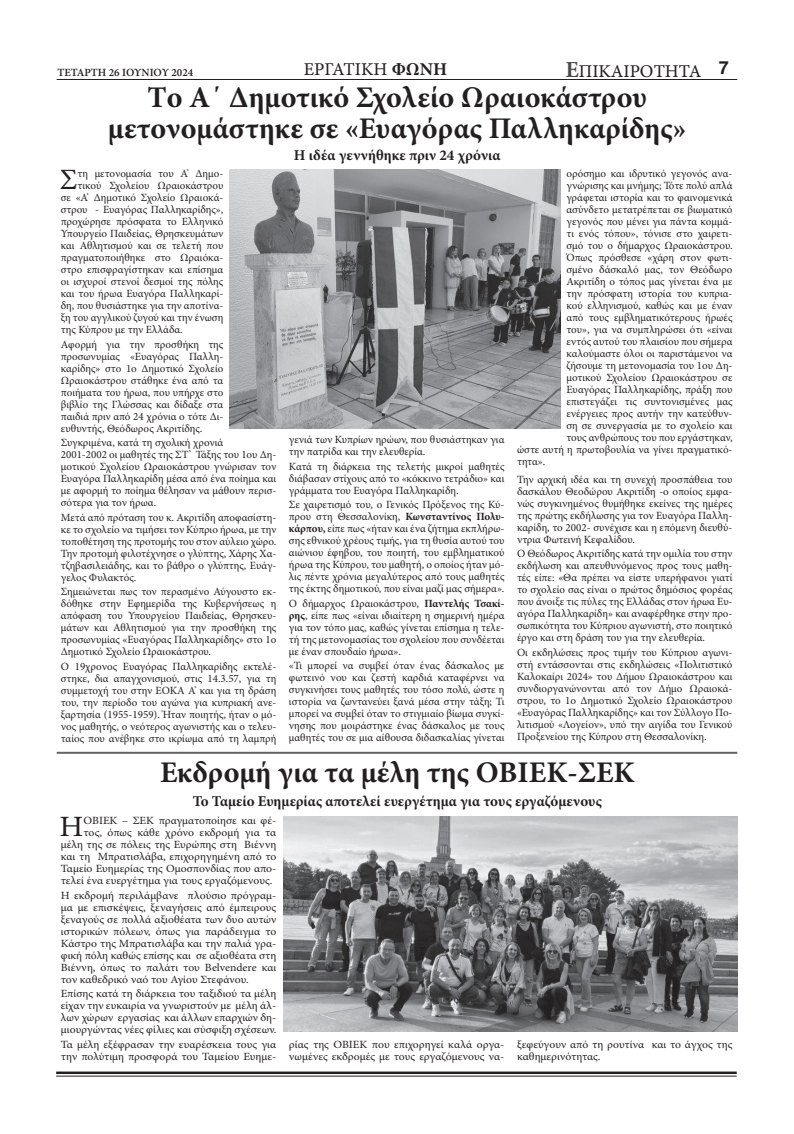
<style>
.page{position:relative;width:794px;height:1134px;background:#fff}
.page>*{position:absolute;margin:0;border:0;box-sizing:border-box;transform-origin:0 0}
.t1{font:700 30px "Minion Pro";color:#231f20}
.t2{font:29.5px "Minion Pro";color:#231f20;scale:1.06 1}
.t3{font:29.5px "Minion Pro";color:#231f20}
.t4{font:18px "Minion Pro Capt";color:#231f20}
.t5{font:700 18px "Helvetica";color:#231f20}
.t6{font:700 15px "Minion Pro";color:#231f20}
.t7{font:11px/12px "Minion Pro";color:#231f20;text-align:justify}
.t8{font:11px/12px "Minion Pro";color:#231f20;scale:1.06 1}
.t9{font:600 11px "Minion Pro";color:#231f20}
.s1{font-family:"Minion Pro";font-weight:700}
.s2{font-family:"Minion Pro";font-weight:700;font-size:23px;color:#4b4c4d}
.s3{font-weight:700}
</style>
<div class="page">
<hr style="left:57px;top:752px;width:680px;height:2px;background:#231f20">
<img style="left:283px;top:816px;width:454px;height:216px">
<img style="left:229px;top:170px;width:332px;height:258px">
<hr style="left:56px;top:1071px;width:680px;height:3px;background:#231f20">
<hr style="left:56px;top:1076px;width:680px;height:1px;background:#231f20">
<hr style="left:57px;top:79px;width:680px;height:1px;background:#231f20">
<p class="t9" style="left:57px;top:65px;width:137px">ΤΕΤΑΡΤΗ 26 ΙΟΥΝΙΟΥ 2024</p>
<p class="t4" style="left:304px;top:58px;width:145px">ΕΡΓΑΤΙΚΗ <span class="s1">ΦΩΝΗ</span></p>
<p class="t4" style="left:565px;top:60px;width:137px"><span class="s2">Ε</span>ΠΙΚΑΙΡΟΤΗΤΑ</p>
<p class="t5" style="left:719px;top:57px;width:12px">7</p>
<p class="t1" style="left:148px;top:76px;width:501px">Tο Α΄ Δημοτικό Σχολείο Ωραιοκάστρου</p>
<p class="t1" style="left:108px;top:107px;width:580px">μετονομάστηκε σε «Ευαγόρας Παλληκαρίδης»</p>
<p class="t6" style="left:294px;top:144px;width:208px">Η ιδέα γεννήθηκε πριν 24 χρόνια</p>
<p class="t3" style="left:60px;top:160px;width:19px">Σ</p>
<p class="t7" style="left:77px;top:168px;width:147px">τη μετονομασία του Α’ Δημο-</p>
<p class="t7" style="left:77px;top:180px;width:147px">τικού Σχολείου Ωραιοκάστρου</p>
<p class="t7" style="left:61px;top:192px;width:164px">σε «Α’ Δημοτικό Σχολείο Ωραιοκά-</p>
<p class="t7" style="left:61px;top:204px;width:164px">στρου - Ευαγόρας Παλληκαρίδης»,</p>
<p class="t7" style="left:61px;top:216px;width:164px">προχώρησε πρόσφατα το Ελληνικό</p>
<p class="t7" style="left:61px;top:228px;width:164px">Υπουργείο Παιδείας, Θρησκευμάτων</p>
<p class="t7" style="left:61px;top:240px;width:164px">και Αθλητισμού και σε τελετή που</p>
<p class="t7" style="left:61px;top:252px;width:164px">πραγματοποιήθηκε στο Ωραιόκα-</p>
<p class="t7" style="left:61px;top:264px;width:164px">στρο επισφραγίστηκαν και επίσημα</p>
<p class="t7" style="left:61px;top:276px;width:164px">οι ισχυροί στενοί δεσμοί της πόλης</p>
<p class="t7" style="left:61px;top:288px;width:164px">και του ήρωα Ευαγόρα Παλληκαρί-</p>
<p class="t7" style="left:61px;top:300px;width:164px">δη, που θυσιάστηκε για την αποτίνα-</p>
<p class="t7" style="left:61px;top:312px;width:164px">ξη του αγγλικού ζυγού και την ένωση</p>
<p class="t7" style="left:61px;top:324px;width:123px">της Κύπρου με την Ελλάδα.</p>
<p class="t7" style="left:61px;top:338px;width:164px">Αφορμή για την προσθήκη της προσωνυμίας «Ευαγόρας Παλλη&shy;καρίδης» στο 1ο Δημοτικό Σχολείο Ωραιοκάστρου στάθηκε ένα από τα ποιήματα του ήρωα, που υπήρχε στο βιβλίο της Γλώσσας και δίδαξε στα παιδιά πριν από 24 χρόνια ο τότε Δι&shy;ευθυντής, Θεόδωρος Ακριτίδης.</p>
<p class="t7" style="left:61px;top:437px;width:217px;text-align:left">Συγκριμένα, κατά τη σχολική χρονιά<br>2001-2002 οι μαθητές της ΣΤ’ Τάξης του 1ου Δη&shy;μοτικού Σχολείου Ωραιοκάστρου γνώρισαν τον Ευαγόρα Παλληκαρίδη μέσα από ένα ποίημα και με αφορμή το ποίημα θέλησαν να μάθουν περισ&shy;σότερα για τον ήρωα.</p>
<p class="t7" style="left:61px;top:511px;width:217px">Μετά από πρόταση του κ. Ακριτίδη αποφασίστη&shy;κε το σχολείο να τιμήσει τον Κύπριο ήρωα, με την τοποθέτηση της προτομής του στον αύλειο χώρο.<br>Την προτομή φιλοτέχνησε ο γλύπτης, Χάρης Χα&shy;τζηβασιλειάδης, και το βάθρο ο γλύπτης, Ευάγ&shy;γελος Φυλακτός.</p>
<p class="t7" style="left:61px;top:586px;width:217px">Σημειώνεται πως τον περασμένο Αύγουστο εκ&shy;δόθηκε στην Εφημερίδα της Κυβερνήσεως η απόφαση του Υπουργείου Παιδείας, Θρησκευ&shy;μάτων και Αθλητισμού για την προσθήκη της προσωνυμίας «Ευαγόρας Παλληκαρίδης» στο 1ο Δημοτικό Σχολείο Ωραιοκάστρου.</p>
<p class="t7" style="left:61px;top:660px;width:217px">Ο 19χρονος Ευαγόρας Παλληκαρίδης εκτελέ&shy;στηκε, δια απαγχονισμού, στις 14.3.57, για τη συμμετοχή του στην ΕΟΚΑ Α’ και για τη δράση του, την περίοδο του αγώνα για κυπριακή ανε&shy;ξαρτησία (1955-1959). Ήταν ποιητής, ήταν ο μό&shy;νος μαθητής, ο νεότερος αγωνιστής και ο τελευ&shy;ταίος που ανέβηκε στο ικρίωμα από τη λαμπρή</p>
<p class="t7" style="left:289px;top:434px;width:217px">γενιά των Κυπρίων ηρώων, που θυσιάστηκαν για την πατρίδα και την ελευθερία.</p>
<p class="t7" style="left:289px;top:460px;width:217px">Κατά τη διάρκεια της τελετής μικροί μαθητές διάβασαν στίχους από το «κόκκινο τετράδιο» και γράμματα του Ευαγόρα Παλληκαρίδη.</p>
<p class="t7" style="left:289px;top:499px;width:217px">Σε χαιρετισμό του, ο Γενικός Πρόξενος της Κύ&shy;πρου στη Θεσσαλονίκη, <span class="s3">Κωνσταντίνος Πολυ&shy;κάρπου,</span> είπε πως «ήταν και ένα ζήτημα εκπλήρω&shy;σης εθνικού χρέους τιμής, για τη θυσία αυτού του αιώνιου έφηβου, του ποιητή, του εμβληματικού ήρωα της Κύπρου, του μαθητή, ο οποίος ήταν μό&shy;λις πέντε χρόνια μεγαλύτερος από τους μαθητές της έκτης δημοτικού, που είναι μαζί μας σήμερα».</p>
<p class="t7" style="left:289px;top:597px;width:217px">Ο δήμαρχος Ωραιοκάστρου, <span class="s3">Παντελής Τσακί&shy;ρης</span>, είπε πως «είναι ιδιαίτερη η σημερινή ημέρα για τον τόπο μας, καθώς γίνεται επίσημα η τελε&shy;τή της μετονομασίας του σχολείου που συνδέεται με έναν σπουδαίο ήρωα».</p>
<p class="t7" style="left:289px;top:660px;width:217px">«Τι μπορεί να συμβεί όταν ένας δάσκαλος με φωτεινό νου και ζεστή καρδιά καταφέρνει να συγκινήσει τους μαθητές του τόσο πολύ, ώστε η ιστορία να ζωντανεύει ξανά μέσα στην τάξη; Τι μπορεί να συμβεί όταν το στιγμιαίο βίωμα συγκί&shy;νησης που μοιράστηκε ένας δάσκαλος με τους μαθητές του σε μια αίθουσα διδασκαλίας γίνεται</p>
<p class="t7" style="left:566px;top:168px;width:167px">ορόσημο και ιδρυτικό γεγονός ανα-</p>
<p class="t7" style="left:566px;top:180px;width:167px">γνώρισης και μνήμης; Τότε πολύ απλά</p>
<p class="t7" style="left:566px;top:192px;width:167px">γράφεται ιστορία και το φαινομενικά</p>
<p class="t7" style="left:566px;top:204px;width:167px">ασύνδετο μετατρέπεται σε βιωματικό</p>
<p class="t7" style="left:566px;top:216px;width:167px">γεγονός που μένει για πάντα κομμά-</p>
<p class="t7" style="left:566px;top:228px;width:167px">τι ενός τόπου», τόνισε στο χαιρετι-</p>
<p class="t7" style="left:566px;top:240px;width:168px">σμό του ο δήμαρχος Ωραιοκάστρου.</p>
<p class="t7" style="left:566px;top:252px;width:167px">Όπως πρόσθεσε «χάρη στον φωτι-</p>
<p class="t7" style="left:566px;top:264px;width:167px">σμένο δάσκαλό μας, τον Θεόδωρο</p>
<p class="t7" style="left:566px;top:276px;width:167px">Ακριτίδη ο τόπος μας γίνεται ένα με</p>
<p class="t7" style="left:566px;top:288px;width:167px">την πρόσφατη ιστορία του κυπρια-</p>
<p class="t7" style="left:566px;top:300px;width:167px">κού ελληνισμού, καθώς και με έναν</p>
<p class="t7" style="left:566px;top:312px;width:167px">από τους εμβληματικότερους ήρωές</p>
<p class="t7" style="left:566px;top:324px;width:167px">του», για να συμπληρώσει ότι «είναι</p>
<p class="t7" style="left:566px;top:336px;width:167px">εντός αυτού του πλαισίου που σήμερα</p>
<p class="t7" style="left:566px;top:348px;width:167px">καλούμαστε όλοι οι παριστάμενοι να</p>
<p class="t7" style="left:566px;top:360px;width:167px">ζήσουμε τη μετονομασία του 1ου Δη-</p>
<p class="t7" style="left:566px;top:372px;width:167px">μοτικού Σχολείου Ωραιοκάστρου σε</p>
<p class="t7" style="left:566px;top:384px;width:167px">Ευαγόρας Παλληκαρίδης, πράξη που</p>
<p class="t7" style="left:566px;top:396px;width:167px">επιστεγάζει τις συντονισμένες μας</p>
<p class="t7" style="left:566px;top:408px;width:167px">ενέργειες προς αυτήν την κατεύθυν-</p>
<p class="t7" style="left:566px;top:420px;width:168px">ση σε συνεργασία με το σχολείο και</p>
<p class="t7" style="left:566px;top:432px;width:168px">τους ανθρώπους του που εργάστηκαν,</p>
<p class="t7" style="left:517px;top:444px;width:217px">ώστε αυτή η πρωτοβουλία να γίνει πραγματικό-</p>
<p class="t7" style="left:517px;top:456px;width:30px">τητα».</p>
<p class="t7" style="left:517px;top:473px;width:217px">Την αρχική ιδέα και τη συνεχή προσπάθεια του δασκάλου Θεοδώρου Ακριτίδη -ο οποίος εμφα&shy;νώς συγκινημένος θυμήθηκε εκείνες της ημέρες της πρώτης εκδήλωσης για τον Ευαγόρα Παλλη&shy;καρίδη, το 2002- συνέχισε και η επόμενη διευθύ&shy;ντρια Φωτεινή Κεφαλίδου.</p>
<p class="t7" style="left:517px;top:548px;width:217px">Ο Θεόδωρος Ακριτίδης κατά την ομιλία του στην εκδήλωση και απευθυνόμενος προς τους μαθη&shy;τές είπε: «Θα πρέπει να είστε υπερήφανοι γιατί το σχολείο σας είναι ο πρώτος δημόσιος φορέας που άνοιξε τις πύλες της Ελλάδας στον ήρωα Ευ&shy;αγόρα Παλληκαρίδη» και αναφέρθηκε στην προ&shy;σωπικότητα του Κύπριου αγωνιστή, στο ποιητικό έργο και στη δράση του για την ελευθερία.</p>
<p class="t7" style="left:517px;top:646px;width:217px">Οι εκδηλώσεις προς τιμήν του Κύπριου αγωνι&shy;στή εντάσσονται στις εκδηλώσεις «Πολιτιστικό Καλοκαίρι 2024» του Δήμου Ωραιοκάστρου και συνδιοργανώνονται από τον Δήμο Ωραιοκά&shy;στρου, το 1ο Δημοτικό Σχολείο Ωραιοκάστρου «Ευαγόρας Παλληκαρίδης» και τον Σύλλογο Πο&shy;λιτισμού «Λογείον», υπό την αιγίδα του Γενικού Προξενείου της Κύπρου στη Θεσσαλονίκη.</p>
<p class="t1" style="left:160px;top:751px;width:476px">Εκδρομή για τα μέλη της ΟΒΙΕΚ-ΣΕΚ</p>
<p class="t6" style="left:193px;top:790px;width:411px">Το Ταμείο Ευημερίας αποτελεί ευεργέτημα για τους εργαζόμενους</p>
<p class="t2" style="left:60px;top:807px;width:24px">Η</p>
<p class="t8" style="left:84px;top:815px;width:183px">ΟΒΙΕΚ – ΣΕΚ πραγματοποίησε και φέ-</p>
<p class="t8" style="left:84px;top:827px;width:183px">τος, όπως κάθε χρόνο εκδρομή για τα</p>
<p class="t8" style="left:61px;top:839px;width:205px">μέλη της σε πόλεις της Ευρώπης στη Βιέννη</p>
<p class="t8" style="left:61px;top:851px;width:205px">και τη Μπρατισλάβα, επιχορηγημένη από το</p>
<p class="t8" style="left:61px;top:863px;width:205px">Ταμείο Ευημερίας της Ομοσπονδίας που απο-</p>
<p class="t8" style="left:61px;top:875px;width:201px">τελεί ένα ευεργέτημα για τους εργαζόμενους.</p>
<p class="t8" style="left:61px;top:889px;width:205px;text-align:justify">Η εκδρομή περιλάμβανε πλούσιο πρόγραμ&shy;μα με επισκέψεις, ξεναγήσεις από έμπειρους ξεναγούς σε πολλά αξιοθέατα των δυο αυτών ιστορικών πόλεων, όπως για παράδειγμα το Κάστρο της Μπρατισλάβα και την παλιά γρα&shy;φική πόλη καθώς επίσης και σε αξιοθέατα στη Βιέννη, όπως το παλάτι του Belvendere και τον καθεδρικό ναό του Αγίου Στεφάνου.</p>
<p class="t8" style="left:61px;top:988px;width:205px;text-align:justify">Επίσης κατά τη διάρκεια του ταξιδιού τα μέλη είχαν την ευκαιρία να γνωριστούν με μέλη άλ&shy;λων χώρων εργασίας και άλλων επαρχιών δη&shy;μιουργώντας νέες φίλιες και σύσφιξη σχέσεων.</p>
<p class="t8" style="left:61px;top:1038px;width:205px">Τα μέλη εξέφρασαν την ευαρέσκεια τους για την πολύτιμη προσφορά του Ταμείου Ευημε-</p>
<p class="t8" style="left:289px;top:1038px;width:205px">ρίας της ΟΒΙΕΚ που επιχορηγεί καλά οργα&shy;νωμένες εκδρομές με τους εργαζόμενους να-</p>
<p class="t8" style="left:517px;top:1038px;width:205px">ξεφεύγουν από τη ρουτίνα και το άγχος της καθημερινότητας.</p>
</div>
